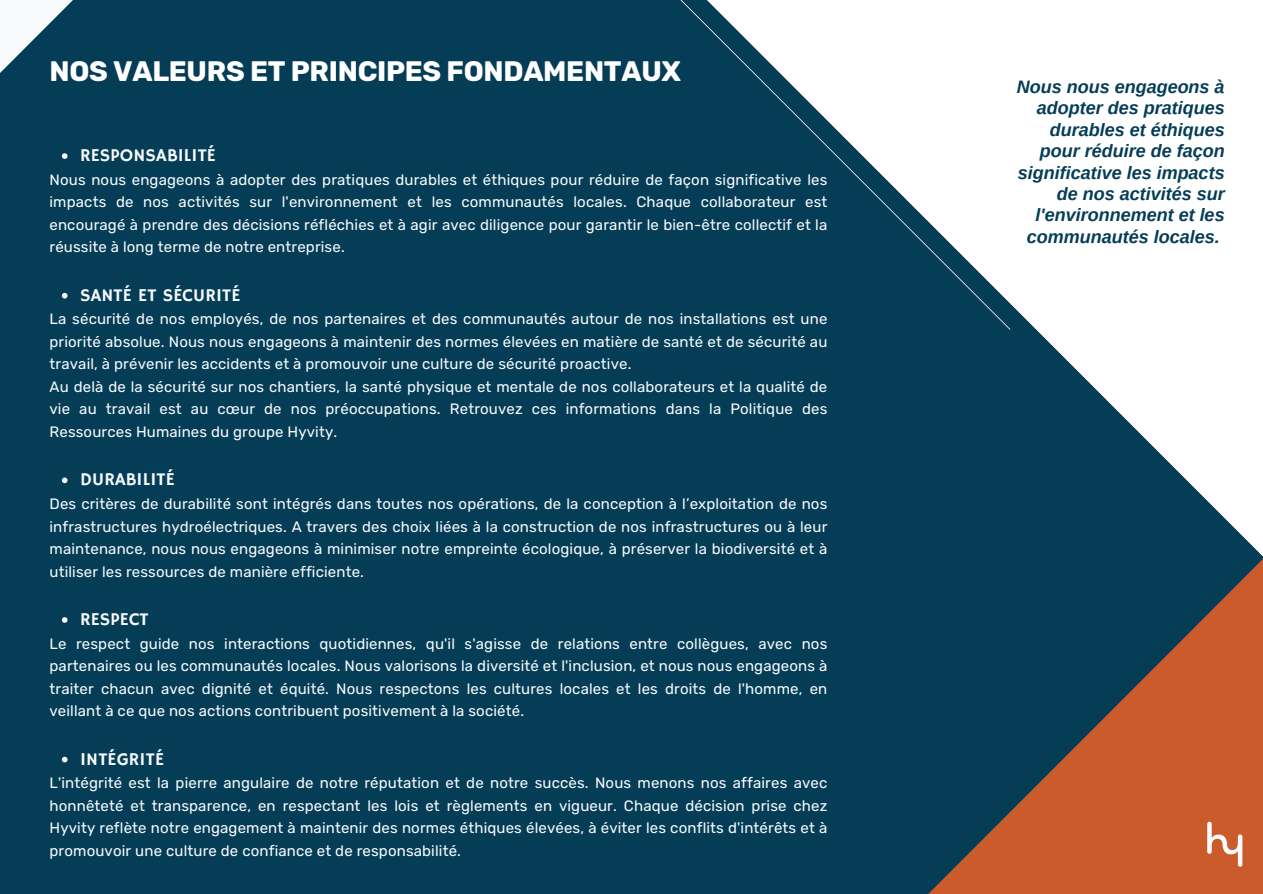
<style>
.page{position:relative;width:1263px;height:894px;background:#fff}
.page>*{position:absolute;margin:0;border:0;box-sizing:border-box;transform-origin:0 0}
.t1{font:700 28.05px "Rubik";letter-spacing:-.01em;color:#fff}
.t2{font:italic 700 18px/21.3px "Arimo";color:#053d57;text-align:right}
.t3{font:18px "Hammersmith One";letter-spacing:.01em;color:#f8fbfd}
.t4{font:15px/22.5px "Rubik";letter-spacing:.01em;color:#f8fbfd;text-align:justify}
</style>
<div class="page">
<div style="left:0;top:0;width:1263px;height:893px;background:#053d57"></div>
<svg style="left:1011px;top:0;width:252px;height:463px;fill:#fff"></svg>
<svg style="left:929px;top:463px;width:334px;height:430px"></svg>
<svg style="left:680px;top:0;width:331px;height:330px"></svg>
<svg style="left:0;top:0;width:73px;height:159px"></svg>
<svg style="left:62px;top:293px;width:6px;height:5px"></svg>
<svg style="left:62px;top:477px;width:6px;height:6px"></svg>
<svg style="left:62px;top:617px;width:6px;height:5px"></svg>
<svg style="left:62px;top:756px;width:6px;height:6px"></svg>
<svg style="left:1207px;top:821px;width:35px;height:45px"></svg>
<p class="t1" style="left:50px;top:55px;width:633px">NOS VALEURS ET PRINCIPES FONDAMENTAUX</p>
<p class="t3" style="left:80px;top:145px;width:137px">RESPONSABILITÉ</p>
<p class="t4" style="left:50px;top:168px;width:779px">Nous nous engageons à adopter des pratiques durables et éthiques pour réduire de façon significative les impacts de nos activités sur l'environnement et les communautés locales. Chaque collaborateur est encouragé à prendre des décisions réfléchies et à agir avec diligence pour garantir le bien-être collectif et la réussite à long terme de notre entreprise.</p>
<p class="t3" style="left:80px;top:284px;width:162px">SANTÉ ET SÉCURITÉ</p>
<p class="t4" style="left:50px;top:308px;width:779px;text-align:left">La sécurité de nos employés, de nos partenaires et des communautés autour de nos installations est une priorité absolue. Nous nous engageons à maintenir des normes élevées en matière de santé et de sécurité au travail, à prévenir les accidents et à promouvoir une culture de sécurité proactive.<br>Au delà de la sécurité sur nos chantiers, la santé physique et mentale de nos collaborateurs et la qualité de vie au travail est au cœur de nos préoccupations. Retrouvez ces informations dans la Politique des Ressources Humaines du groupe Hyvity.</p>
<p class="t3" style="left:80px;top:469px;width:96px">DURABILITÉ</p>
<p class="t4" style="left:50px;top:492px;width:779px">Des critères de durabilité sont intégrés dans toutes nos opérations, de la conception à l’exploitation de nos infrastructures hydroélectriques. A travers des choix liées à la construction de nos infrastructures ou à leur maintenance, nous nous engageons à minimiser notre empreinte écologique, à préserver la biodiversité et à utiliser les ressources de manière efficiente.</p>
<p class="t3" style="left:80px;top:608px;width:70px">RESPECT</p>
<p class="t4" style="left:50px;top:632px;width:779px">Le respect guide nos interactions quotidiennes, qu'il s'agisse de relations entre collègues, avec nos partenaires ou les communautés locales. Nous valorisons la diversité et l'inclusion, et nous nous engageons à traiter chacun avec dignité et équité. Nous respectons les cultures locales et les droits de l'homme, en veillant à ce que nos actions contribuent positivement à la société.</p>
<p class="t3" style="left:80px;top:748px;width:85px">INTÉGRITÉ</p>
<p class="t4" style="left:50px;top:771px;width:779px">L'intégrité est la pierre angulaire de notre réputation et de notre succès. Nous menons nos affaires avec honnêteté et transparence, en respectant les lois et règlements en vigueur. Chaque décision prise chez Hyvity reflète notre engagement à maintenir des normes éthiques élevées, à éviter les conflits d'intérêts et à promouvoir une culture de confiance et de responsabilité.</p>
<p class="t2" style="left:1017px;top:76px;width:209px">Nous nous engageons à adopter des pratiques durables et éthiques pour réduire de façon significative les impacts de nos activités sur l'environnement et les communautés locales.</p>
</div>
